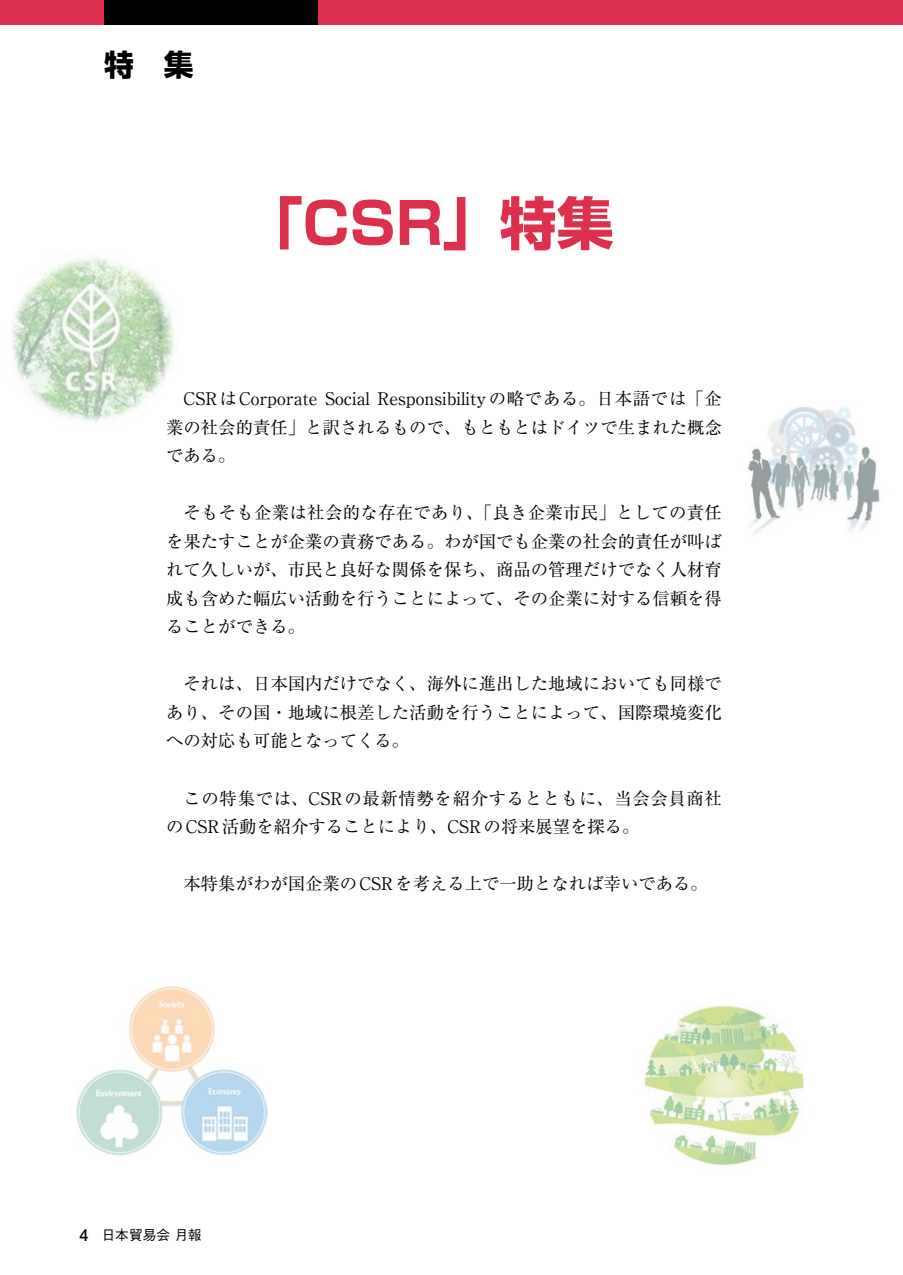
<style>
.page{position:relative;width:903px;height:1275px;background:#fff}
.page>*{position:absolute;margin:0;border:0;box-sizing:border-box;transform-origin:0 0}
.t1{font:700 57.05px "Shin Go Pro";color:#dd304e}
.t2{font:700 29.75px "Shin Go Pro";color:#000}
.t3{font:17.32px/28.5px "Ryumin Pro";color:#000;text-align:justify}
.t4{font:17.32px/28.5px "Ryumin Pro";letter-spacing:.04em;color:#000}
.t5{font:500 13.65px "Gothic BBB Pro";color:#000}
.s1{font-family:"Futo Go B101 Pro";font-weight:700;font-size:16.1px}
</style>
<div class="page">
<div style="left:0;top:0;width:903px;height:25px;background:#dd304e"></div>
<div style="left:104px;top:0;width:213px;height:25px;background:#000"></div>
<img style="left:77px;top:986px;width:190px;height:170px">
<img style="left:11px;top:258px;width:164px;height:164px">
<img style="left:748px;top:406px;width:132px;height:127px">
<img style="left:643px;top:1005px;width:162px;height:161px">
<h2 class="t2" style="left:104px;top:41px;width:91px">特　集</h2>
<h1 class="t1" style="left:246px;top:178px;width:369px">「CSR」特集</h1>
<p class="t3" style="left:166px;top:383px;width:557px;text-indent:17px">CSRはCorporate Social Responsibilityの略である。日本語では「企業の社会的責任」と訳されるもので、もともとはドイツで生まれた概念である。</p>
<p class="t3" style="left:166px;top:497px;width:557px;text-indent:17px">そもそも企業は社会的な存在であり、「良き企業市民」としての責任を果たすことが企業の責務である。わが国でも企業の社会的責任が叫ばれて久しいが、市民と良好な関係を保ち、商品の管理だけでなく人材育成も含めた幅広い活動を行うことによって、その企業に対する信頼を得ることができる。</p>
<p class="t3" style="left:166px;top:668px;width:557px;text-indent:17px">それは、日本国内だけでなく、海外に進出した地域においても同様であり、その国・地域に根差した活動を行うことによって、国際環境変化への対応も可能となってくる。</p>
<p class="t4" style="left:166px;top:783px;width:557px;text-indent:17px">この特集では、CSRの最新情勢を紹介するとともに、当会会員商社のCSR活動を紹介することにより、CSRの将来展望を探る。</p>
<p class="t3" style="left:184px;top:868px;width:526px">本特集がわが国企業のCSRを考える上で一助となれば幸いである。</p>
<p class="t5" style="left:79px;top:1224px;width:123px"><span class="s1">4</span>　日本貿易会 月報</p>
</div>
